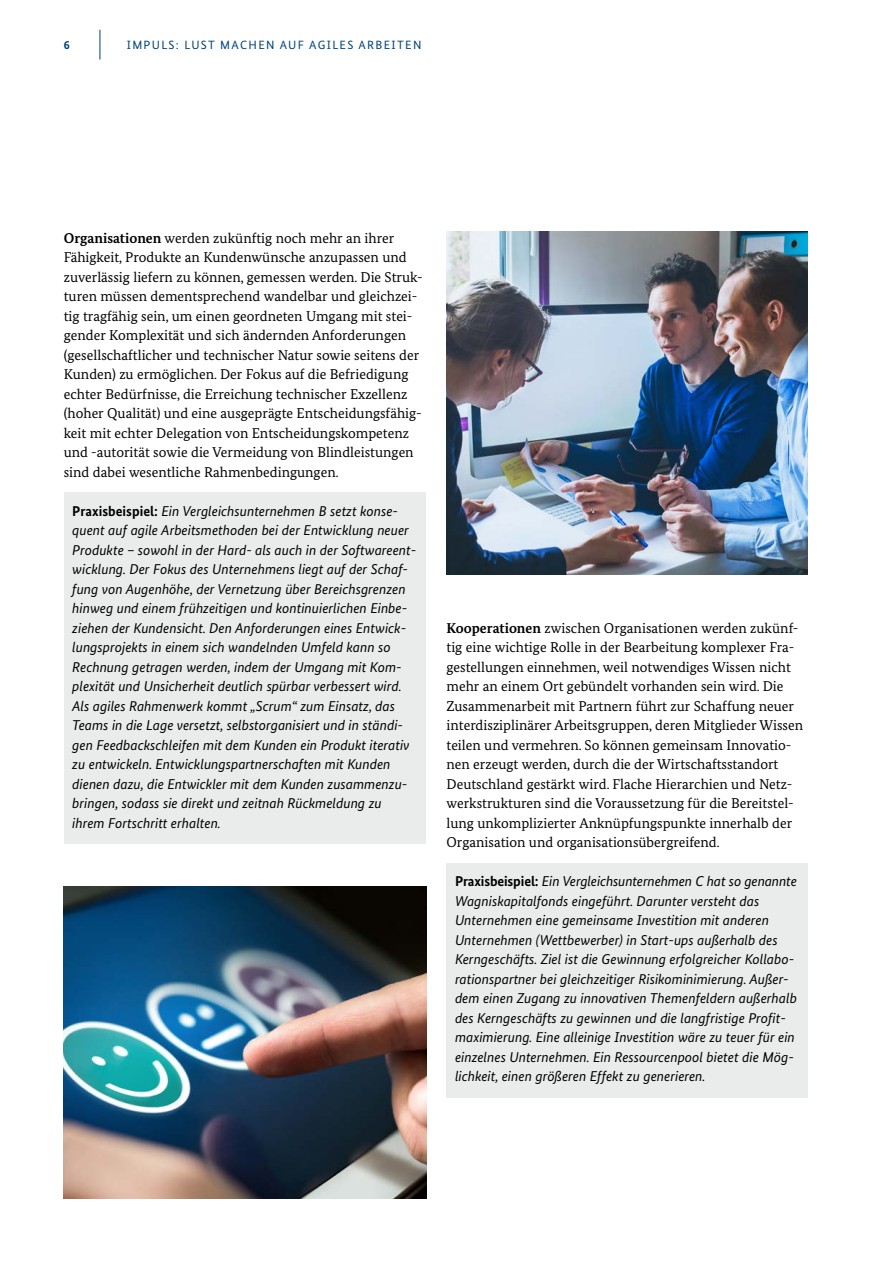
<style>
.page{position:relative;width:893px;height:1263px;background:#fff}
.page>*{position:absolute;margin:0;border:0;box-sizing:border-box;transform-origin:0 0}
.t1{font:italic 14.25px/19.5px "Bundes Sans";color:#000}
.t2{font:14.25px/19.5px "Bundes Serif";color:#000}
.t3{font:12px "Bundes Sans";letter-spacing:.11em;color:#004377}
.t4{font:700 12px "Bundes Sans";color:#004377}
.s1{font-weight:700}
.s2{font-weight:700;font-style:normal}
</style>
<div class="page">
<hr style="left:100px;top:30px;width:1px;height:30px;background:#004377">
<div style="left:64px;top:492px;width:361px;height:352px;background:#eaecec"></div>
<div style="left:446px;top:862px;width:362px;height:235px;background:#eaecec"></div>
<img style="left:64px;top:886px;width:363px;height:312px">
<img style="left:446px;top:232px;width:362px;height:342px">
<p class="t4" style="left:64px;top:37px;width:7px">6</p>
<p class="t3" style="left:127px;top:37px;width:296px">IMPULS: LUST MACHEN AUF AGILES ARBEITEN</p>
<p class="t2" style="left:64px;top:228px;width:361px"><span class="s1">Organisationen</span> werden zukünftig noch mehr an ihrer Fähigkeit, Produkte an Kundenwünsche anzupassen und zuverlässig liefern zu können, gemessen werden. Die Struk&shy;turen müssen dementsprechend wandelbar und gleichzei&shy;tig tragfähig sein, um einen geordneten Umgang mit stei&shy;gender Komplexität und sich ändernden Anforderungen (gesellschaftlicher und technischer Natur sowie seitens der Kunden) zu ermöglichen. Der Fokus auf die Befriedigung echter Bedürfnisse, die Erreichung technischer Exzellenz (hoher Qualität) und eine ausgeprägte Entscheidungsfähig&shy;keit mit echter Delegation von Entscheidungskompetenz und -autorität sowie die Vermeidung von Blindleistungen sind dabei wesentliche Rahmenbedingungen.</p>
<p class="t1" style="left:72px;top:501px;width:346px"><span class="s2">Praxisbeispiel:</span> Ein Vergleichsunternehmen B setzt konse&shy;quent auf agile Arbeitsmethoden bei der Entwicklung neuer Produkte – sowohl in der Hard- als auch in der Softwareent&shy;wicklung. Der Fokus des Unternehmens liegt auf der Schaf&shy;fung von Augenhöhe, der Vernetzung über Bereichsgrenzen hinweg und einem frühzeitigen und kontinuierlichen Einbe&shy;ziehen der Kundensicht. Den Anforderungen eines Entwick&shy;lungsprojekts in einem sich wandelnden Umfeld kann so Rechnung getragen werden, indem der Umgang mit Kom&shy;plexität und Unsicherheit deutlich spürbar verbessert wird.<br>Als agiles Rahmenwerk kommt „Scrum“ zum Einsatz, das Teams in die Lage versetzt, selbstorganisiert und in ständi&shy;gen Feedbackschleifen mit dem Kunden ein Produkt iterativ zu entwickeln. Entwicklungspartnerschaften mit Kunden dienen dazu, die Entwickler mit dem Kunden zusammenzu&shy;bringen, sodass sie direkt und zeitnah Rückmeldung zu ihrem Fortschritt erhalten.</p>
<p class="t2" style="left:446px;top:618px;width:358px"><span class="s1">Kooperationen</span> zwischen Organisationen werden zukünf&shy;tig eine wichtige Rolle in der Bearbeitung komplexer Fra&shy;gestellungen einnehmen, weil notwendiges Wissen nicht mehr an einem Ort gebündelt vorhanden sein wird. Die Zusammenarbeit mit Partnern führt zur Schaffung neuer interdisziplinärer Arbeitsgruppen, deren Mitglieder Wissen teilen und vermehren. So können gemeinsam Innovatio&shy;nen erzeugt werden, durch die der Wirtschaftsstandort Deutschland gestärkt wird. Flache Hierarchien und Netz&shy;werkstrukturen sind die Voraussetzung für die Bereitstel&shy;lung unkomplizierter Anknüpfungspunkte innerhalb der Organisation und organisationsübergreifend.</p>
<p class="t1" style="left:455px;top:872px;width:343px"><span class="s2">Praxisbeispiel:</span> Ein Vergleichsunternehmen C hat so genannte Wagniskapitalfonds eingeführt. Darunter versteht das Unternehmen eine gemeinsame Investition mit anderen Unternehmen (Wettbewerber) in Start-ups außerhalb des Kerngeschäfts. Ziel ist die Gewinnung erfolgreicher Kollabo&shy;rationspartner bei gleichzeitiger Risikominimierung. Außer&shy;dem einen Zugang zu innovativen Themenfeldern außerhalb des Kerngeschäfts zu gewinnen und die langfristige Profit&shy;maximierung. Eine alleinige Investition wäre zu teuer für ein einzelnes Unternehmen. Ein Ressourcenpool bietet die Mög&shy;lichkeit, einen größeren Effekt zu generieren.</p>
</div>
